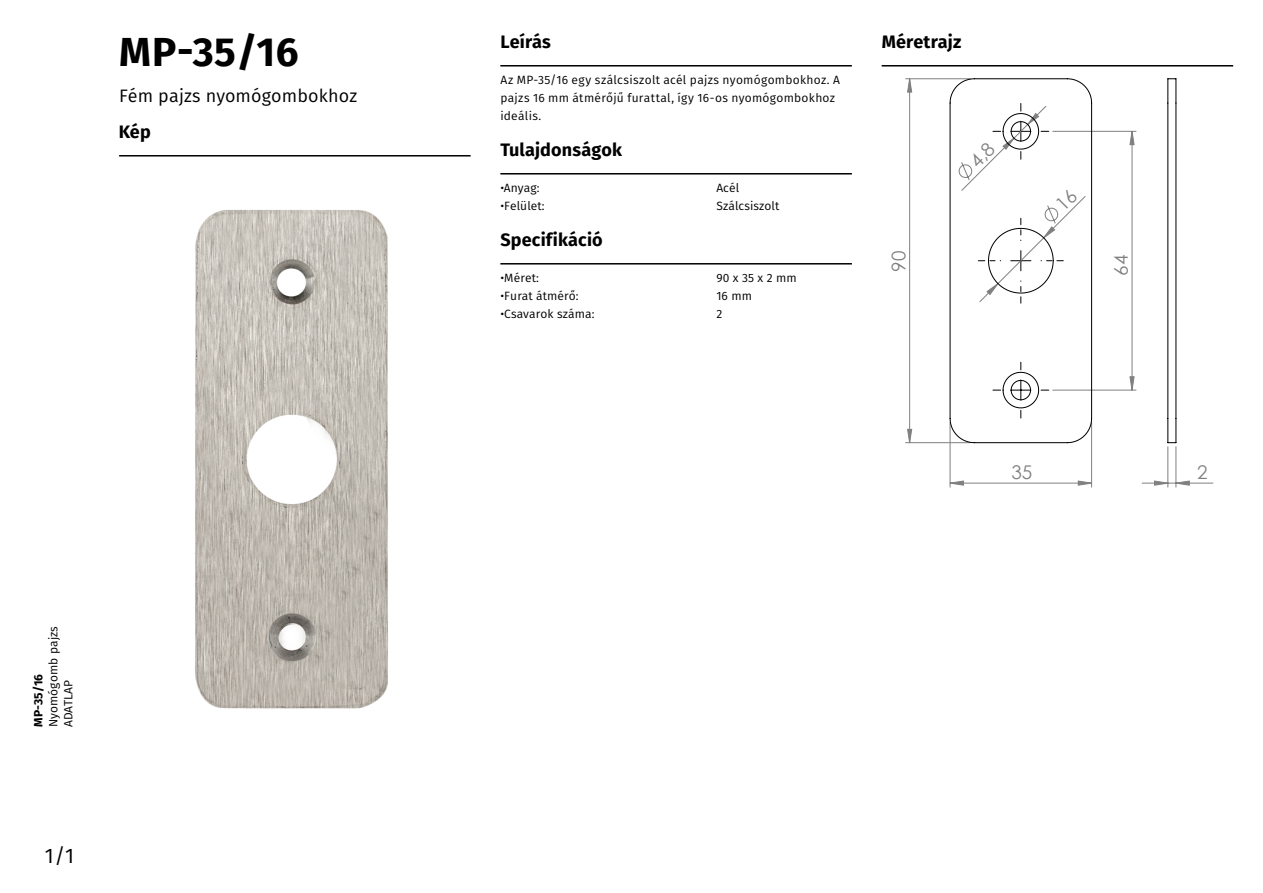
<style>
.page{position:relative;width:1263px;height:893px;background:#fff}
.page>*{position:absolute;margin:0;border:0;box-sizing:border-box;transform-origin:0 0}
.t1{font:700 40.5px "Fira Sans";color:#000}
.t2{font:21px "Fira Sans";color:#000}
.t3{font:18.9px "Century Gothic";color:#808080}
.t4{font:700 18px "Fira Sans";letter-spacing:.01em;color:#000}
.t5{font:18px "Fira Sans";letter-spacing:.01em;color:#000}
.t6{font:12px/18px "Fira Sans";letter-spacing:.015em;color:#000}
.t7{font:700 12px "Fira Sans";color:#000}
</style>
<div class="page">
<hr style="left:119px;top:155px;width:352px;height:2px;background:#000">
<hr style="left:500px;top:65px;width:352px;height:2px;background:#000">
<hr style="left:500px;top:173px;width:352px;height:2px;background:#000">
<img style="left:195px;top:210px;width:193px;height:499px">
<hr style="left:500px;top:263px;width:352px;height:2px;background:#000">
<hr style="left:1175px;top:447px;width:1px;height:40px;background:#808080">
<hr style="left:1167px;top:447px;width:1px;height:40px;background:#808080">
<hr style="left:1176px;top:483px;width:37px;height:1px;background:#808080">
<hr style="left:950px;top:422px;width:1px;height:65px;background:#808080">
<hr style="left:1091px;top:422px;width:1px;height:65px;background:#808080">
<hr style="left:905px;top:442px;width:65px;height:1px;background:#808080">
<hr style="left:905px;top:78px;width:65px;height:1px;background:#808080">
<hr style="left:1053px;top:390px;width:83px;height:1px;background:#808080">
<hr style="left:1053px;top:131px;width:83px;height:1px;background:#808080">
<svg style="left:1142px;top:480px;width:48px;height:6px"></svg>
<svg style="left:949px;top:480px;width:143px;height:6px"></svg>
<svg style="left:907px;top:79px;width:227px;height:364px"></svg>
<svg style="left:949px;top:78px;width:144px;height:366px"></svg>
<svg style="left:1167px;top:418px;width:9px;height:25px"></svg>
<hr style="left:1175px;top:103px;width:1px;height:315px;background:#000">
<hr style="left:1167px;top:103px;width:1px;height:315px;background:#000">
<svg style="left:1167px;top:78px;width:9px;height:25px"></svg>
<hr style="left:882px;top:65px;width:351px;height:2px;background:#000">
<svg style="left:958px;top:103px;width:128px;height:200px"></svg>
<h1 class="t1" style="left:119px;top:18px;width:181px">MP-35/16</h1>
<h3 class="t5" style="left:119px;top:82px;width:240px">Fém pajzs nyomógombokhoz</h3>
<h3 class="t4" style="left:119px;top:116px;width:34px">Kép</h3>
<p class="t6" style="left:46px;top:727px;width:103px;line-height:15px;rotate:-90deg">Nyomógomb pajzs<br>ADATLAP</p>
<p class="t7" style="left:28px;top:727px;width:55px;rotate:-90deg">MP-35/16</p>
<h2 class="t2" style="left:45px;top:840px;width:31px">1/1</h2>
<h3 class="t4" style="left:500px;top:26px;width:52px">Leírás</h3>
<p class="t6" style="left:500px;top:70px;width:341px">Az MP-35/16 egy szálcsiszolt acél pajzs nyomógombokhoz. A pajzs 16 mm átmérőjű furattal, így 16-os nyomógombokhoz ideális.</p>
<h3 class="t4" style="left:500px;top:134px;width:123px">Tulajdonságok</h3>
<p class="t6" style="left:500px;top:178px;width:41px">•Anyag:</p>
<p class="t6" style="left:716px;top:178px;width:24px">Acél</p>
<p class="t6" style="left:500px;top:196px;width:46px">•Felület:</p>
<p class="t6" style="left:716px;top:196px;width:65px">Szálcsiszolt</p>
<h3 class="t4" style="left:500px;top:224px;width:104px">Specifikáció</h3>
<p class="t6" style="left:500px;top:268px;width:40px">•Méret:</p>
<p class="t6" style="left:716px;top:268px;width:82px">90 x 35 x 2 mm</p>
<p class="t6" style="left:500px;top:286px;width:80px">•Furat átmérő:</p>
<p class="t6" style="left:716px;top:286px;width:37px">16 mm</p>
<p class="t6" style="left:500px;top:304px;width:96px">•Csavarok száma:</p>
<p class="t6" style="left:716px;top:304px;width:7px">2</p>
<h3 class="t4" style="left:882px;top:26px;width:81px">Méretrajz</h3>
<h3 class="t3" style="left:885px;top:272px;width:22px;rotate:-90deg">90</h3>
<h3 class="t3" style="left:1011px;top:459px;width:22px">35</h3>
<h3 class="t3" style="left:1108px;top:276px;width:22px;rotate:-90deg">64</h3>
<h3 class="t3" style="left:1197px;top:459px;width:12px">2</h3>
</div>
